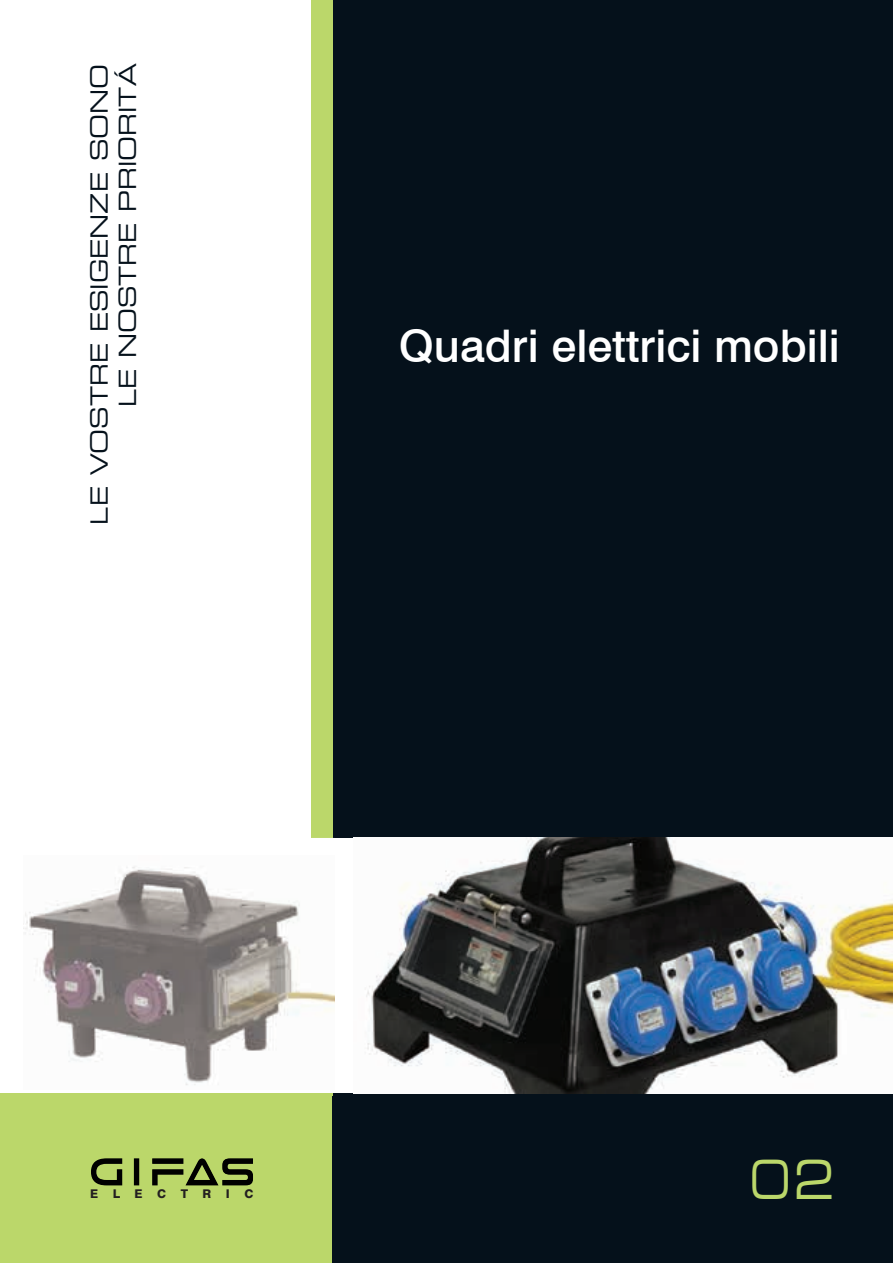
<style>
.page{position:relative;width:893px;height:1263px;background:#fff}
.page>*{position:absolute;margin:0;border:0;box-sizing:border-box;transform-origin:0 0}
.t1{font:expanded 52.5px "Square 721 BT";color:#bbd76a;scale:.82 1}
.t2{font:500 45px "Swiss 721 BT";color:#fff}
.t3{font:expanded 23.55px/28.2px "Square 721 BT";color:#05111b;text-align:right}
.t4{font:800 12px "Swiss 721 BT";letter-spacing:1.21em;color:#231f20}
</style>
<div class="page">
<div style="left:0;top:1092px;width:333px;height:171px;background:#bbd76a"></div>
<div style="left:332px;top:0;width:561px;height:1263px;background:#05111b"></div>
<div style="left:333px;top:838px;width:560px;height:255px;background:#fff"></div>
<div style="left:311px;top:0;width:21px;height:1096px;background:#bbd76a"></div>
<svg style="left:91px;top:1158px;width:31px;height:27px"></svg>
<svg style="left:152px;top:1158px;width:101px;height:27px"></svg>
<div style="left:134px;top:1158px;width:5px;height:27px;background:#404a24"></div>
<div style="left:134px;top:1159px;width:5px;height:26px;background:#000"></div>
<img style="left:354px;top:837px;width:539px;height:257px">
<svg style="left:0;top:838px;width:333px;height:255px"></svg>
<img style="left:23px;top:855px;width:311px;height:235px">
<p class="t3" style="left:87px;top:524px;width:462px;rotate:-90deg">LE VOSTRE ESIGENZE SONO<br>LE NOSTRE PRIORITÁ</p>
<h2 class="t2" style="left:399px;top:328px;width:443px">Quadri elettrici mobili</h2>
<p class="t4" style="left:90px;top:1189px;width:165px">ELECTRIC</p>
<h1 class="t1" style="left:750px;top:1160px;width:104px">02</h1>
</div>
